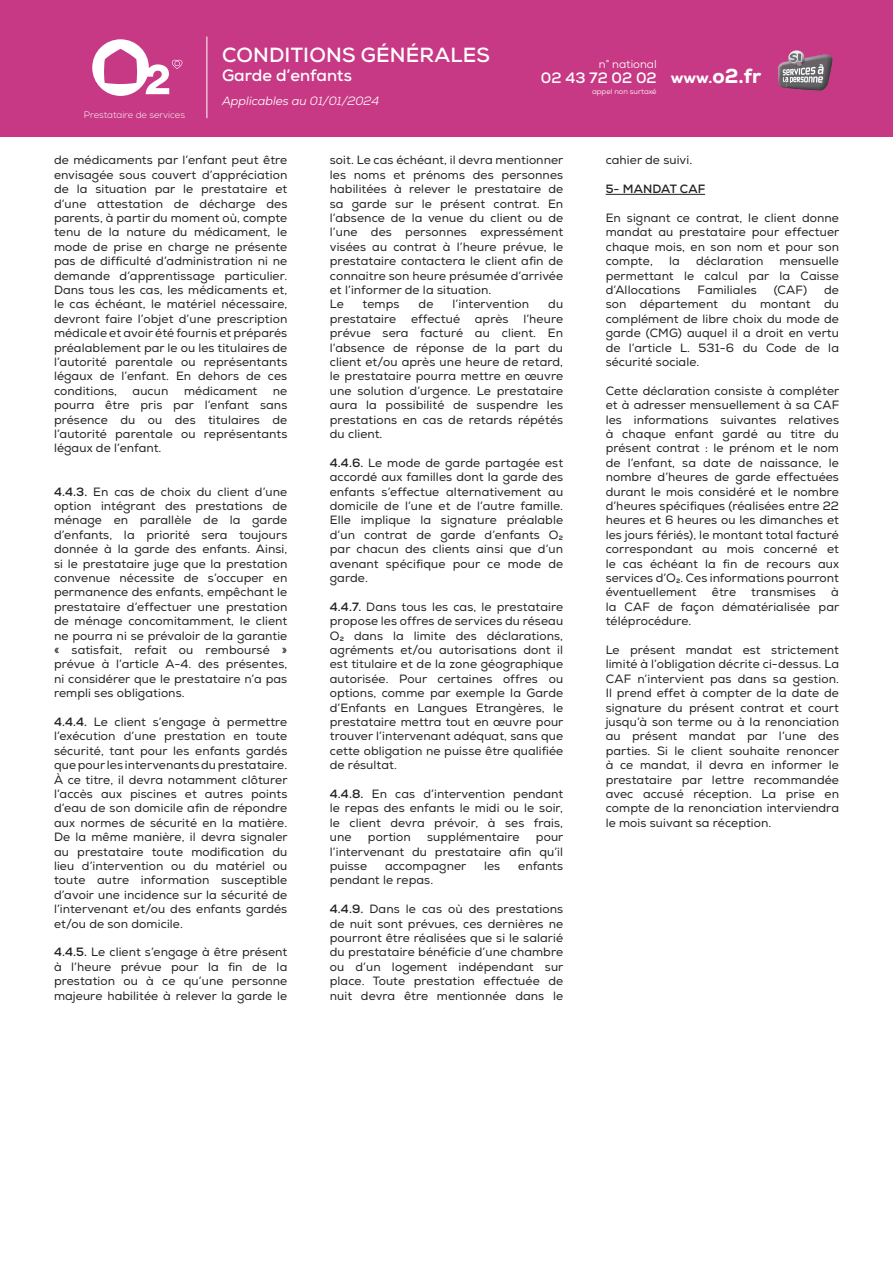
<style>
.page{position:relative;width:893px;height:1263px;background:#fff}
.page>*{position:absolute;margin:0;border:0;box-sizing:border-box;transform-origin:0 0}
.t1{font:700 20.4px "Nexa";letter-spacing:.01em;color:#fff}
.t2{font:800 20.25px "Nexa";color:#fff}
.t3{font:700 16.5px "Nexa";color:#fff}
.t4{font:700 15px "Nexa";color:#fff}
.t5{font:12px/14.4px "Nexa";letter-spacing:.01em;color:#231f20;text-align:justify}
.t6{font:italic 12px "Nexa";color:#fff}
.t7{font:700 12px "Nexa";letter-spacing:.01em;color:#231f20}
.t8{font:11.25px "Nexa";color:#fff}
.t9{font:300 9.3px "Nexa";color:#fff}
.t10{font:7.5px "Nexa";color:#fff}
.s1{font-size:15px}
.s2{font-weight:700}
</style>
<div class="page">
<hr style="left:606px;top:194px;width:99px;height:1px;background:#231f20">
<div style="left:0;top:0;width:893px;height:136px;background:#c83985"></div>
<img style="left:778px;top:55px;width:53px;height:27px">
<img style="left:779px;top:67px;width:2px;height:20px">
<img style="left:827px;top:55px;width:3px;height:30px">
<img style="left:830px;top:56px;width:3px;height:18px">
<svg style="left:781px;top:50px;width:46px;height:41px"></svg>
<hr style="left:206px;top:37px;width:1px;height:81px;background:#fff">
<svg style="left:92px;top:39px;width:90px;height:57px"></svg>
<p class="t9" style="left:84px;top:110px;width:103px">Prestataire de services</p>
<h1 class="t1" style="left:222px;top:42px;width:269px">CONDITIONS GÉNÉRALES</h1>
<h3 class="t3" style="left:222px;top:65px;width:131px">Garde d’enfants</h3>
<p class="t6" style="left:222px;top:93px;width:159px">Applicables au 01/01/2024</p>
<p class="t8" style="left:599px;top:57px;width:59px">n° national</p>
<p class="t4" style="left:541px;top:68px;width:117px">02 43 72 02 02</p>
<p class="t10" style="left:592px;top:87px;width:66px">appel non surtaxé</p>
<h2 class="t2" style="left:671px;top:63px;width:92px"><span class="s1">www.</span>o2.fr</h2>
<p class="t5" style="left:54px;top:153px;width:235px">de médicaments par l’enfant peut être envisagée sous couvert d’appréciation de la situation par le prestataire et d’une attestation de décharge des parents, à partir du moment où, compte tenu de la nature du médicament, le mode de prise en charge ne présente pas de difficulté d’administration ni ne demande d’apprentissage particulier.<br>Dans tous les cas, les médicaments et, le cas échéant, le matériel nécessaire, devront faire l’objet d’une prescription médicale et avoir été fournis et préparés préalablement par le ou les titulaires de l’autorité parentale ou représentants légaux de l’enfant. En dehors de ces conditions,</p>
<p class="t5" style="left:133px;top:384px;width:37px">aucun</p>
<p class="t5" style="left:184px;top:384px;width:75px">médicament</p>
<p class="t5" style="left:54px;top:384px;width:235px;text-indent:219px">ne pourra être pris par l’enfant sans présence du ou des titulaires de l’autorité parentale ou représentants légaux de l’enfant.</p>
<p class="t5" style="left:54px;top:484px;width:235px"><span class="s2">4.4.3.</span> En cas de choix du client d’une option intégrant des prestations de ménage en parallèle de la garde d’enfants, la priorité sera toujours donnée à la garde des enfants. Ainsi, si le prestataire juge que la prestation convenue nécessite de s’occuper en permanence des enfants, empêchant le prestataire d’effectuer une prestation de ménage concomitamment, le client ne pourra ni se prévaloir de la garantie « satisfait, refait ou remboursé » prévue à l’article A-4. des présentes, ni considérer que le prestataire n’a pas rempli ses obligations.</p>
<p class="t5" style="left:54px;top:715px;width:235px"><span class="s2">4.4.4.</span> Le client s’engage à permettre l’exécution d’une prestation en toute sécurité, tant pour les enfants gardés que pour les intervenants du prestataire.<br>À ce titre, il devra notamment clôturer l’accès aux piscines et autres points d’eau de son domicile afin de répondre aux normes de sécurité en la matière.<br>De la même manière, il devra signaler au prestataire toute modification du lieu d’intervention ou du matériel ou toute autre information susceptible d’avoir une incidence sur la sécurité de l’intervenant et/ou des enfants gardés et/ou de son domicile.</p>
<p class="t5" style="left:54px;top:945px;width:235px"><span class="s2">4.4.5.</span> Le client s’engage à être présent à l’heure prévue pour la fin de la prestation ou à ce qu’une personne majeure habilitée à relever la garde le</p>
<p class="t5" style="left:330px;top:153px;width:235px;text-align:left">soit. Le cas échéant, il devra mentionner les noms et prénoms des personnes habilitées à relever le prestataire de sa garde sur le présent contrat. En l’absence de la venue du client ou de l’une des personnes expressément visées au contrat à l’heure prévue, le prestataire contactera le client afin de connaitre son heure présumée d’arrivée et l’informer de la situation.<br>Le</p>
<p class="t5" style="left:330px;top:297px;width:235px;text-indent:218px">du prestataire effectué après l’heure prévue sera facturé au client. En l’absence de réponse de la part du client et/ou après une heure de retard, le prestataire pourra mettre en œuvre une solution d’urgence. Le prestataire aura la possibilité de suspendre les prestations en cas de retards répétés du client.</p>
<p class="t5" style="left:330px;top:456px;width:235px"><span class="s2">4.4.6.</span> Le mode de garde partagée est accordé aux familles dont la garde des enfants s’effectue alternativement au domicile de l’une et de l’autre famille.<br>Elle implique la signature préalable d’un contrat de garde d’enfants O2 par chacun des clients ainsi que d’un avenant spécifique pour ce mode de garde.</p>
<p class="t5" style="left:330px;top:600px;width:235px"><span class="s2">4.4.7.</span> Dans tous les cas, le prestataire propose les offres de services du réseau O2 dans la limite des déclarations, agréments et/ou autorisations dont il est titulaire et de la zone géographique autorisée. Pour certaines offres ou options, comme par exemple la Garde d’Enfants en Langues Etrangères, le prestataire mettra tout en œuvre pour trouver l’intervenant adéquat, sans que cette obligation ne puisse être qualifiée de résultat.</p>
<p class="t5" style="left:330px;top:787px;width:235px"><span class="s2">4.4.8.</span> En cas d’intervention pendant le repas des enfants le midi ou le soir, le client devra prévoir, à ses frais, une</p>
<p class="t5" style="left:363px;top:297px;width:38px">temps</p>
<p class="t5" style="left:419px;top:297px;width:16px">de</p>
<p class="t5" style="left:452px;top:297px;width:78px">l’intervention</p>
<p class="t5" style="left:368px;top:830px;width:44px">portion</p>
<p class="t5" style="left:427px;top:830px;width:94px">supplémentaire</p>
<p class="t5" style="left:330px;top:830px;width:235px;text-indent:206px">pour l’intervenant du prestataire afin qu’il puisse</p>
<p class="t5" style="left:385px;top:859px;width:83px">accompagner</p>
<p class="t5" style="left:484px;top:859px;width:18px">les</p>
<p class="t5" style="left:518px;top:859px;width:46px">enfants</p>
<p class="t5" style="left:330px;top:873px;width:105px">pendant le repas.</p>
<p class="t5" style="left:330px;top:902px;width:235px"><span class="s2">4.4.9.</span> Dans le cas où des prestations de nuit sont prévues, ces dernières ne pourront être réalisées que si le salarié du prestataire bénéficie d’une chambre ou d’un logement indépendant sur place. Toute prestation effectuée de nuit devra être mentionnée dans le</p>
<p class="t5" style="left:606px;top:153px;width:88px">cahier de suivi.</p>
<p class="t7" style="left:606px;top:181px;width:101px">5- MANDAT CAF</p>
<p class="t5" style="left:606px;top:211px;width:235px">En signant ce contrat, le client donne mandat au prestataire pour effectuer chaque mois, en son nom et pour son compte,</p>
<p class="t5" style="left:669px;top:254px;width:12px">la</p>
<p class="t5" style="left:696px;top:254px;width:69px">déclaration</p>
<p class="t5" style="left:606px;top:254px;width:235px;text-indent:174px">mensuelle permettant le calcul par la Caisse d’Allocations</p>
<p class="t5" style="left:697px;top:283px;width:61px">Familiales</p>
<p class="t5" style="left:774px;top:283px;width:35px">(CAF)</p>
<p class="t5" style="left:606px;top:283px;width:235px;text-indent:218px">de son département du montant du complément de libre choix du mode de garde (CMG) auquel il a droit en vertu de l’article L. 531-6 du Code de la sécurité sociale.</p>
<p class="t5" style="left:606px;top:384px;width:235px">Cette déclaration consiste à compléter et à adresser mensuellement à sa CAF les informations suivantes relatives à chaque enfant gardé au titre du présent contrat : le prénom et le nom de l’enfant, sa date de naissance, le nombre d’heures de garde effectuées durant le mois considéré et le nombre d’heures spécifiques (réalisées entre 22 heures et 6 heures ou les dimanches et les jours fériés), le montant total facturé correspondant au mois concerné et le cas échéant la fin de recours aux services d’O2. Ces informations pourront éventuellement</p>
<p class="t5" style="left:712px;top:585px;width:26px">être</p>
<p class="t5" style="left:751px;top:585px;width:66px">transmises</p>
<p class="t5" style="left:606px;top:585px;width:235px;text-indent:226px">à la CAF de façon dématérialisée par téléprocédure.</p>
<p class="t5" style="left:606px;top:643px;width:235px">Le présent mandat est strictement limité à l’obligation décrite ci-dessus. La CAF n’intervient pas dans sa gestion.<br>Il prend effet à compter de la date de signature du présent contrat et court jusqu’à son terme ou à la renonciation au présent mandat par l’une des parties. Si le client souhaite renoncer à ce mandat, il devra en informer le prestataire par lettre recommandée avec accusé réception. La prise en compte de la renonciation interviendra le mois suivant sa réception.</p>
</div>
